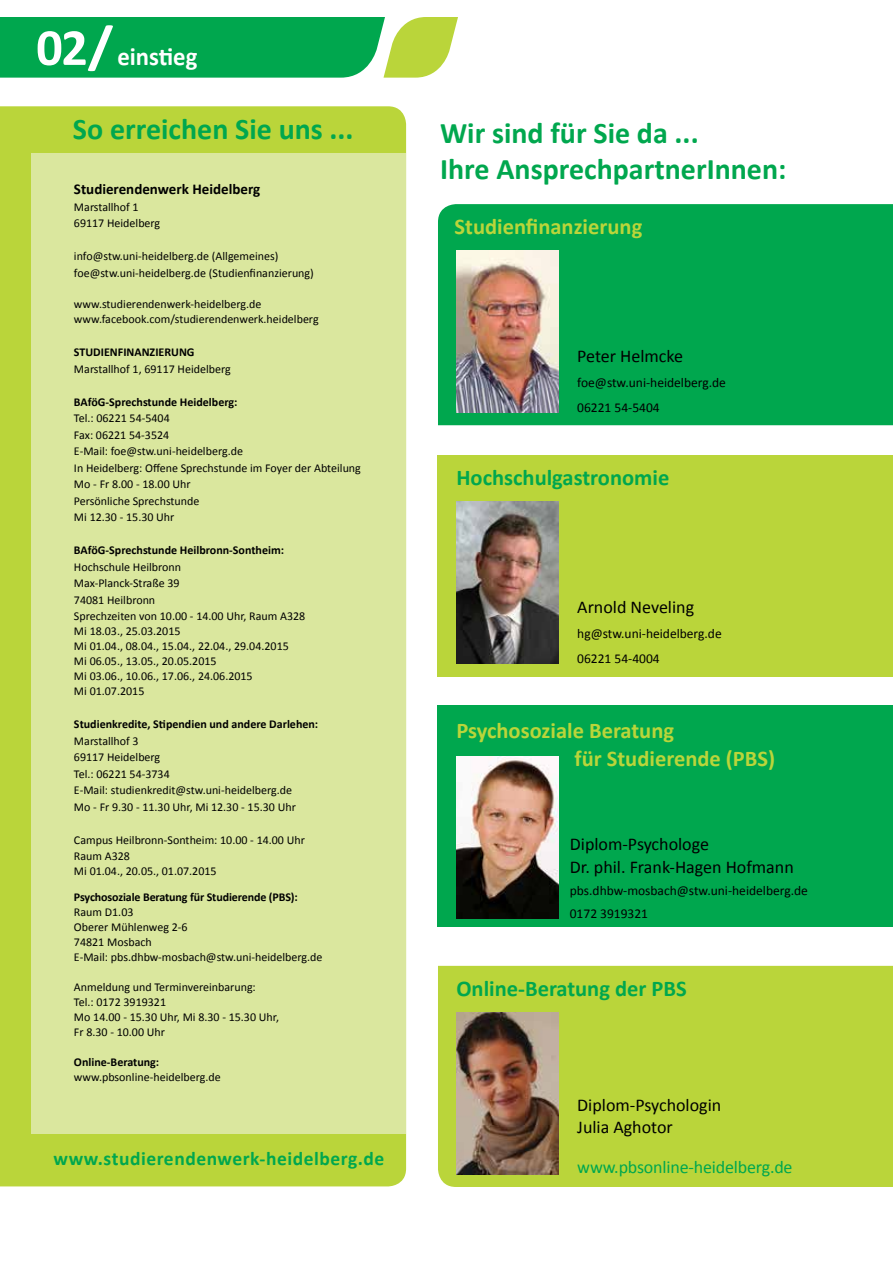
<style>
.page{position:relative;width:893px;height:1263px;background:#fff}
.page>*{position:absolute;margin:0;border:0;box-sizing:border-box;transform-origin:0 0}
.t1{font:700 30px/36px "Calibri";color:#00a74e}
.t2{font:700 25.5px "Calibri";color:#fff}
.t3{font:700 22.5px/28.5px "Calibri";color:#bad53a}
.t4{font:700 22.5px "Calibri";color:#00a74e}
.t5{font:700 19.5px "Calibri";letter-spacing:.025em;color:#00a74e}
.t6{font:18px/22.5px "Calibri";color:#000}
.t7{font:18px "Calibri";letter-spacing:-.01em;color:#00a74e}
.t8{font:700 15px "Calibri";color:#000}
.t9{font:13.5px/25.2px "Calibri";color:#000}
.t10{font:12px/16.5px "Calibri";color:#000}
.t11{font:700 12px/25.5px "Calibri";letter-spacing:-.01em;color:#000}
.s1{font-size:52.5px}
.s2{font-weight:700}
.s3{font-weight:400}
</style>
<div class="page">
<div style="left:438px;top:706px;width:455px;height:221px;background:#00a74e"></div>
<div style="left:0;top:106px;width:406px;height:1080px;background:#bad53a"></div>
<div style="left:32px;top:153px;width:374px;height:980px;background:#dae79e"></div>
<div style="left:438px;top:204px;width:455px;height:221px;background:#00a74e"></div>
<div style="left:438px;top:966px;width:455px;height:221px;background:#bad53a"></div>
<img style="left:456px;top:251px;width:102px;height:161px">
<img style="left:456px;top:757px;width:102px;height:161px">
<div style="left:438px;top:455px;width:455px;height:221px;background:#bad53a"></div>
<img style="left:456px;top:502px;width:102px;height:161px">
<img style="left:456px;top:1013px;width:102px;height:161px">
<svg style="left:1px;top:17px;width:457px;height:61px;background:#27b257"></svg>
<p class="t2" style="left:36px;top:40px;width:163px"><span class="s1">02/</span> einstieg</p>
<p class="t1" style="left:73px;top:111px;width:282px">So erreichen Sie uns ...</p>
<p class="t8" style="left:74px;top:180px;width:188px">Studierendenwerk Heidelberg</p>
<p class="t10" style="left:74px;top:198px;width:88px">Marstallhof 1<br>69117 Heidelberg</p>
<p class="t10" style="left:74px;top:248px;width:241px">info@stw.uni-heidelberg.de (Allgemeines) foe@stw.uni-heidelberg.de (Studienfinanzierung)</p>
<p class="t10" style="left:74px;top:297px;width:246px;line-height:15px">www.studierendenwerk-heidelberg.de www.facebook.com/studierendenwerk.heidelberg</p>
<p class="t10" style="left:74px;top:344px;width:158px"><span class="s2">STUDIENFINANZIERUNG<br></span>Marstallhof 1, 69117 Heidelberg</p>
<p class="t10" style="left:74px;top:393px;width:288px"><span class="s2">BAföG-Sprechstunde Heidelberg:<br></span>Tel.: 06221 54-5404<br>Fax: 06221 54-3524<br>E-Mail: foe@stw.uni-heidelberg.de<br>In Heidelberg: Offene Sprechstunde im Foyer der Abteilung<br>Mo - Fr 8.00 - 18.00 Uhr<br>Persönliche Sprechstunde<br>Mi 12.30 - 15.30 Uhr</p>
<p class="t10" style="left:74px;top:542px;width:233px"><span class="s2">BAföG-Sprechstunde Heilbronn-Sontheim:<br></span>Hochschule Heilbronn<br>Max-Planck-Straße 39<br>74081 Heilbronn<br>Sprechzeiten von 10.00 - 14.00 Uhr, Raum A328</p>
<p class="t10" style="left:74px;top:624px;width:216px;line-height:15px">Mi 18.03., 25.03.2015<br>Mi 01.04., 08.04., 15.04., 22.04., 29.04.2015<br>Mi 06.05., 13.05., 20.05.2015<br>Mi 03.06., 10.06., 17.06., 24.06.2015<br>Mi 01.07.2015</p>
<p class="t10" style="left:74px;top:716px;width:246px"><span class="s2">Studienkredite, Stipendien und andere Darlehen:<br></span>Marstallhof 3<br>69117 Heidelberg<br>Tel.: 06221 54-3734<br>E-Mail: studienkredit@stw.uni-heidelberg.de<br>Mo - Fr 9.30 - 11.30 Uhr, Mi 12.30 - 15.30 Uhr</p>
<p class="t10" style="left:74px;top:831px;width:232px">Campus Heilbronn-Sontheim: 10.00 - 14.00 Uhr<br>Raum A328</p>
<p class="t11" style="left:74px;top:858px;width:225px"><span class="s3">Mi 01.04., 20.05., 01.07.2015<br></span>Psychosoziale Beratung für Studierende (PBS):</p>
<p class="t10" style="left:74px;top:904px;width:250px;line-height:15px">Raum D1.03<br>Oberer Mühlenweg 2-6<br>74821 Mosbach<br>E-Mail: pbs.dhbw-mosbach@stw.uni-heidelberg.de</p>
<p class="t10" style="left:74px;top:979px;width:207px;line-height:15px">Anmeldung und Terminvereinbarung:<br>Tel.: 0172 3919321<br>Mo 14.00 - 15.30 Uhr, Mi 8.30 - 15.30 Uhr,<br>Fr 8.30 - 10.00 Uhr</p>
<p class="t10" style="left:74px;top:1054px;width:148px;line-height:15px"><span class="s2">Online-Beratung: </span>www.pbsonline-heidelberg.de</p>
<p class="t5" style="left:54px;top:1146px;width:332px">www.studierendenwerk-heidelberg.de</p>
<p class="t1" style="left:440px;top:115px;width:348px">Wir sind für Sie da ...<br>Ihre AnsprechpartnerInnen:</p>
<p class="t3" style="left:455px;top:212px;width:189px">Studienfinanzierung</p>
<p class="t6" style="left:577px;top:345px;width:107px">Peter Helmcke</p>
<p class="t9" style="left:577px;top:370px;width:150px">foe@stw.uni-heidelberg.de<br>06221 54-5404</p>
<p class="t4" style="left:456px;top:463px;width:214px">Hochschulgastronomie</p>
<p class="t6" style="left:577px;top:596px;width:118px">Arnold Neveling</p>
<p class="t9" style="left:577px;top:621px;width:146px">hg@stw.uni-heidelberg.de<br>06221 54-4004</p>
<p class="t3" style="left:575px;top:716px;width:202px;text-indent:-118px">Psychosoziale Beratung<br>für Studierende (PBS)</p>
<p class="t6" style="left:570px;top:833px;width:225px">Diplom-Psychologe<br>Dr. phil. Frank-Hagen Hofmann</p>
<p class="t9" style="left:570px;top:879px;width:240px;line-height:22.5px">pbs.dhbw-mosbach@stw.uni-heidelberg.de<br>0172 3919321</p>
<p class="t4" style="left:456px;top:974px;width:232px">Online-Beratung der PBS</p>
<p class="t6" style="left:577px;top:1095px;width:146px;line-height:21.6px">Diplom-Psychologin<br>Julia Aghotor</p>
<p class="t7" style="left:577px;top:1155px;width:217px">www.pbsonline-heidelberg.de</p>
</div>
